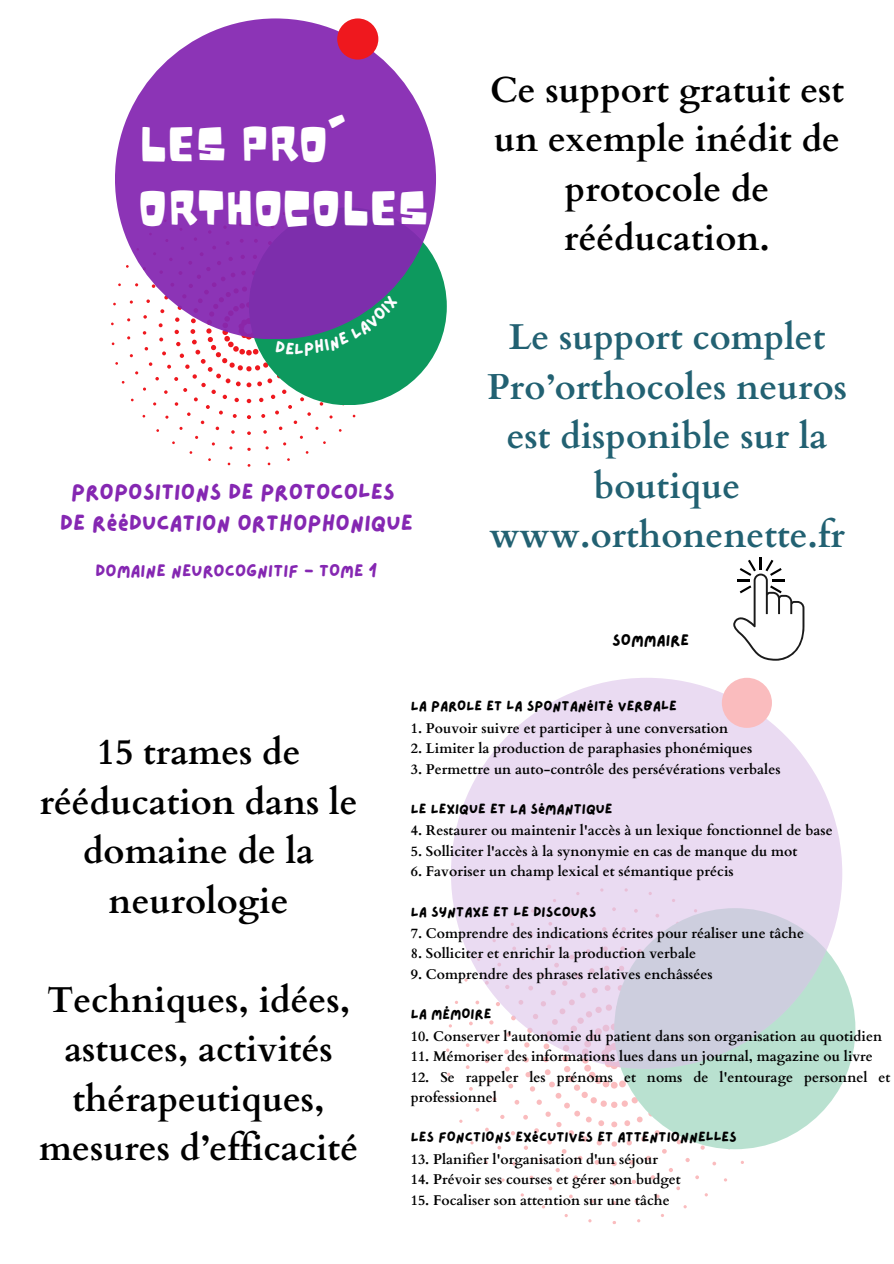
<style>
.page{position:relative;width:894px;height:1264px;background:#fff}
.page>*{position:absolute;margin:0;border:0;box-sizing:border-box;transform-origin:0 0}
.t1{font:46.35px "Noot";color:#fff}
.t2{font:700 36px/49.5px "Cardo";color:#000;text-align:center}
.t3{font:700 36px/49.5px "Cardo";color:#226172;text-align:center}
.t4{font:22.35px "Lazydog";color:#8527b2}
.t5{font:17.25px "Lazydog";color:#8527b2}
.t6{font:15.9px "Lazydog";color:#000}
.t7{font:700 14.1px/20.5px "Cardo";color:#000}
.t8{font:14.1px "Lazydog";color:#000}
</style>
<div class="page">
<div style="left:249px;top:207px;width:197px;height:198px;background:#0d995e;border-radius:50%"></div>
<div style="left:115px;top:18px;width:321px;height:321px;background:#8c34b6;border-radius:50%"></div>
<div style="left:337px;top:18px;width:41px;height:42px;background:#ef181e;border-radius:50%"></div>
<svg style="left:446px;top:888px;width:336px;height:335px"></svg>
<div style="left:614px;top:908px;width:241px;height:241px;background:#b9e1d0;border-radius:50%"></div>
<svg style="left:451px;top:677px;width:391px;height:391px;background:#e4d8ed"></svg>
<div style="left:721px;top:677px;width:50px;height:51px;background:#fabcbe;border-radius:50%"></div>
<svg style="left:733px;top:557px;width:71px;height:103px"></svg>
<svg style="left:111px;top:191px;width:287px;height:275px"></svg>
<p class="t1" style="left:138px;top:116px;width:209px">LES PRO'</p>
<p class="t1" style="left:138px;top:180px;width:291px">ORTHOCOLES</p>
<p class="t4" style="left:71px;top:481px;width:325px">PROPOSITIONS DE PROTOCOLES</p>
<p class="t4" style="left:60px;top:512px;width:354px">DE RÉÉDUCATION ORTHOPHONIQUE</p>
<p class="t5" style="left:95px;top:562px;width:284px">DOMAINE NEUROCOGNITIF - TOME 1</p>
<p class="t2" style="left:490px;top:65px;width:355px">Ce support gratuit est un exemple inédit de protocole de rééducation.</p>
<p class="t3" style="left:487px;top:313px;width:361px">Le support complet<br>Pro’orthocoles neuros est disponible sur la boutique</p>
<p class="t3" style="left:489px;top:511px;width:357px">www.orthonenette.fr</p>
<p class="t6" style="left:612px;top:632px;width:78px">SOMMAIRE</p>
<p class="t2" style="left:40px;top:728px;width:319px">15 trames de rééducation dans le domaine de la neurologie</p>
<p class="t2" style="left:39px;top:975px;width:320px">Techniques, idées, astuces, activités thérapeutiques, mesures d’efficacité</p>
<p class="t8" style="left:410px;top:699px;width:267px">LA PAROLE ET LA SPONTANÉITÉ VERBALE</p>
<p class="t7" style="left:410px;top:718px;width:319px">1. Pouvoir suivre et participer à une conversation</p>
<p class="t7" style="left:410px;top:738px;width:343px">2. Limiter la production de paraphasies phonémiques</p>
<p class="t7" style="left:410px;top:759px;width:371px">3. Permettre un auto-contrôle des persévérations verbales</p>
<p class="t8" style="left:410px;top:802px;width:203px">LE LEXIQUE ET LA SÉMANTIQUE</p>
<p class="t7" style="left:410px;top:820px;width:423px">4. Restaurer ou maintenir l'accès à un lexique fonctionnel de base</p>
<p class="t7" style="left:410px;top:841px;width:388px">5. Solliciter l'accès à la synonymie en cas de manque du mot</p>
<p class="t7" style="left:410px;top:861px;width:324px">6. Favoriser un champ lexical et sémantique précis</p>
<p class="t8" style="left:410px;top:904px;width:187px">LA SYNTAXE ET LE DISCOURS</p>
<p class="t7" style="left:410px;top:923px;width:394px">7. Comprendre des indications écrites pour réaliser une tâche</p>
<p class="t7" style="left:410px;top:943px;width:287px">8. Solliciter et enrichir la production verbale</p>
<p class="t7" style="left:410px;top:964px;width:303px">9. Comprendre des phrases relatives enchâssées</p>
<p class="t8" style="left:410px;top:1007px;width:82px">LA MÉMOIRE</p>
<p class="t7" style="left:410px;top:1025px;width:473px">10. Conserver l'autonomie du patient dans son organisation au quotidien</p>
<p class="t7" style="left:410px;top:1046px;width:463px">11. Mémoriser des informations lues dans un journal, magazine ou livre</p>
<p class="t7" style="left:410px;top:1066px;width:481px">12. Se rappeler les prénoms et noms de l'entourage personnel et professionnel</p>
<p class="t8" style="left:410px;top:1130px;width:327px">LES FONCTIONS EXÉCUTIVES ET ATTENTIONNELLES</p>
<p class="t7" style="left:410px;top:1148px;width:249px">13. Planifier l'organisation d'un séjour</p>
<p class="t7" style="left:410px;top:1169px;width:271px">14. Prévoir ses courses et gérer son budget</p>
<p class="t7" style="left:410px;top:1189px;width:260px">15. Focaliser son attention sur une tâche</p>
</div>
